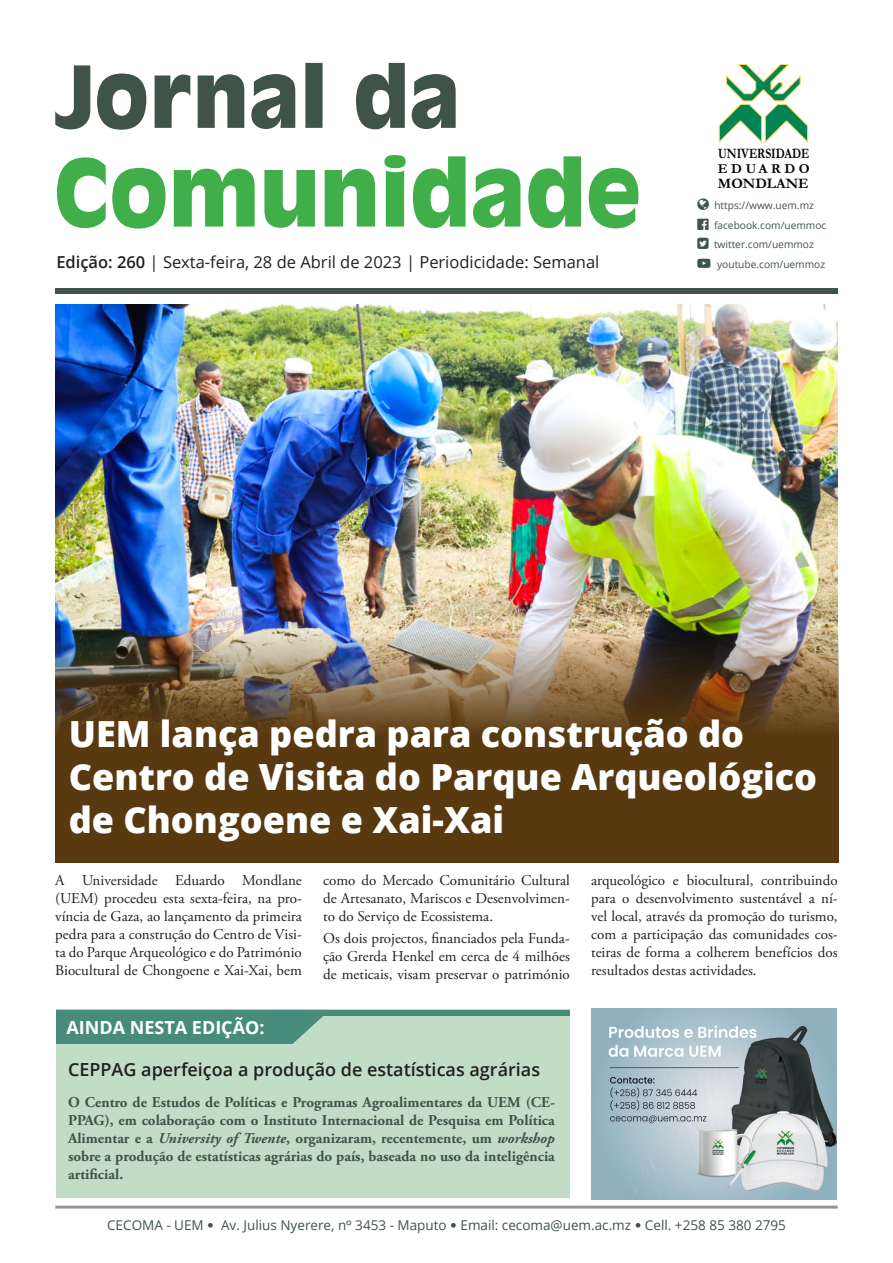
<style>
.page{position:relative;width:893px;height:1263px;background:#fff}
.page>*{position:absolute;margin:0;border:0;box-sizing:border-box;transform-origin:0 0}
.t1{font:800 36px/43.2px "Open Sans";color:#fff}
.t2{font:600 18px "Open Sans";color:#231f20}
.t3{font:700 18px "Open Sans";color:#fff}
.t4{font:16.5px "Open Sans";color:#231f20}
.t5{font:15px/18px "Adobe Garamond Pro";color:#231f20;text-align:justify}
.t6{font:700 15px/18px "Adobe Garamond Pro";color:#405349;text-align:justify}
.t7{font:700 14.7px "Garamond";color:#000}
.t8{font:700 14.55px "Garamond";color:#000;scale:.8 1}
.t9{font:700 13.8px "Garamond";letter-spacing:.255em;color:#000}
.t10{font:13.5px "Open Sans";color:#405349}
.t11{font:10.2px/19.5px "Open Sans";color:#405349}
.s1{font-weight:600}
.s2{font-style:italic}
.s3{font-family:"Museo Sans 300"}
.s4{font-family:"Poppins"}
</style>
<div class="page">
<img style="left:55px;top:304px;width:782px;height:308px">
<hr style="left:55px;top:1205px;width:783px;height:3px;background:#939598">
<svg style="left:57px;top:155px;width:581px;height:74px"></svg>
<svg style="left:356px;top:63px;width:100px;height:66px"></svg>
<svg style="left:198px;top:63px;width:125px;height:66px"></svg>
<svg style="left:55px;top:65px;width:135px;height:65px"></svg>
<svg style="left:718px;top:64px;width:91px;height:79px"></svg>
<div style="left:56px;top:1010px;width:514px;height:188px;background:#c2ddc6"></div>
<svg style="left:56px;top:1010px;width:274px;height:34px;background:#509280"></svg>
<div style="left:123px;top:1010px;width:447px;height:5px;background:#478c7b"></div>
<div style="left:55px;top:288px;width:783px;height:6px;background:#405349"></div>
<img style="left:591px;top:1008px;width:246px;height:192px">
<img style="left:55px;top:612px;width:783px;height:251px">
<p class="t8" style="left:718px;top:144px;width:116px">UNIVERSIDADE</p>
<p class="t9" style="left:718px;top:159px;width:93px">EDUARDO</p>
<p class="t7" style="left:718px;top:173px;width:92px">MONDLANE</p>
<p class="t11" style="left:714px;top:196px;width:114px">https://www.uem.mz facebook.com/uemmoc twitter.com/uemmoz</p>
<p class="t4" style="left:56px;top:250px;width:545px"><span class="s1">Edição: 260</span> | Sexta-feira, 28 de Abril de 2023 | Periodicidade: Semanal</p>
<p class="t11" style="left:717px;top:254px;width:110px">youtube.com/uemmoz</p>
<h1 class="t1" style="left:69px;top:710px;width:750px">UEM lança pedra para construção do<br>Centro de Visita do Parque Arqueológico de Chongoene e Xai-Xai</h1>
<p class="t5" style="left:55px;top:871px;width:248px">A Universidade Eduardo Mondlane (UEM) procedeu esta sexta-feira, na pro&shy;víncia de Gaza, ao lançamento da primeira pedra para a construção do Centro de Visi&shy;ta do Parque Arqueológico e do Património Biocultural de Chongoene e Xai-Xai, bem</p>
<p class="t5" style="left:323px;top:871px;width:248px">como do Mercado Comunitário Cultural de Artesanato, Mariscos e Desenvolvimen&shy;to do Serviço de Ecossistema.</p>
<p class="t5" style="left:323px;top:930px;width:248px">Os dois projectos, financiados pela Funda&shy;ção Grerda Henkel em cerca de 4 milhões de meticais, visam preservar o património</p>
<p class="t3" style="left:66px;top:1014px;width:200px">AINDA NESTA EDIÇÃO:</p>
<h2 class="t2" style="left:68px;top:1057px;width:474px">CEPPAG aperfeiçoa a produção de estatísticas agrárias</h2>
<h2 class="t6" style="left:68px;top:1093px;width:488px">O Centro de Estudos de Políticas e Programas Agroalimentares da UEM (CE-PPAG), em colaboração com o Instituto Internacional de Pesquisa em Política Alimentar e a <span class="s2">University of Twente</span>, organizaram, recentemente, um <span class="s2">workshop </span>sobre a produção de estatísticas agrárias do país, baseada no uso da inteligência artificial.</h2>
<p class="t5" style="left:591px;top:871px;width:248px">arqueológico e biocultural, contribuindo para o desenvolvimento sustentável a ní&shy;vel local, através da promoção do turismo, com a participação das comunidades cos&shy;teiras de forma a colherem benefícios dos resultados destas actividades.</p>
<p class="t10" style="left:107px;top:1216px;width:680px">CECOMA - UEM <span class="s3">∞</span> Av. Julius Nyerere, n<span class="s4">°</span> 3453 - Maputo <span class="s3">∞</span> Email: cecoma@uem.ac.mz <span class="s3">∞</span> Cell. +258 85 380 2795</p>
</div>
